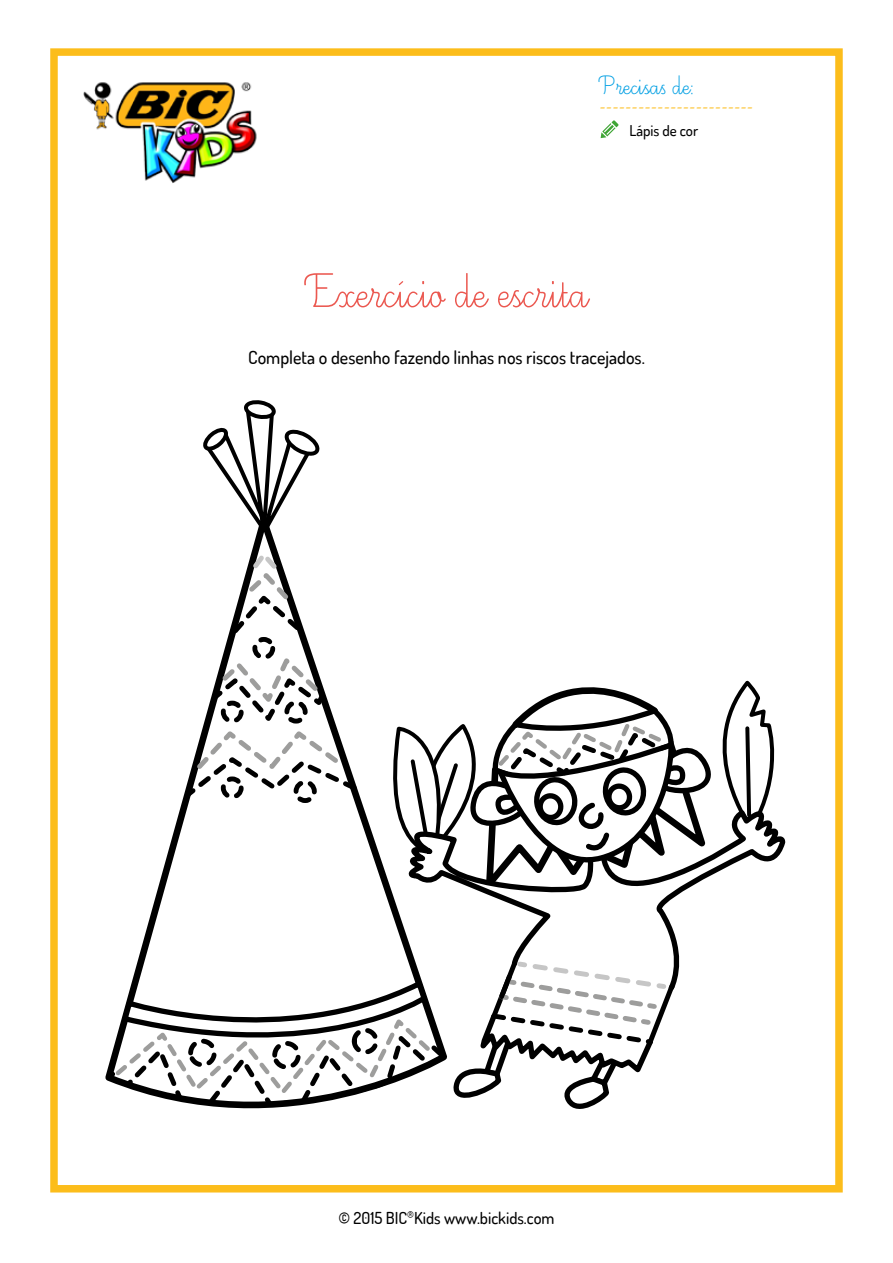
<style>
.page{position:relative;width:893px;height:1263px;background:#fff}
.page>*{position:absolute;margin:0;border:0;box-sizing:border-box;transform-origin:0 0}
.t1{font:60px "Ecriture A Romain Orne";color:#eb5850}
.t2{font:33px "Ecriture A Romain Orne";color:#009fe3}
.t3{font:500 18px "Dosis";color:#000}
.t4{font:18px "Minion Pro";color:#fcbd1b}
.t5{font:500 16.5px "Dosis";color:#000}
.t6{font:500 15px "Dosis";color:#000}
</style>
<div class="page">
<div style="left:50px;top:48px;width:793px;height:1144px;border:8px solid #fcbd1b"></div>
<img style="left:83px;top:82px;width:174px;height:101px">
<svg style="left:398px;top:281px;width:6px;height:5px"></svg>
<svg style="left:601px;top:120px;width:18px;height:18px"></svg>
<svg style="left:514px;top:837px;width:272px;height:130px"></svg>
<svg style="left:450px;top:680px;width:333px;height:226px"></svg>
<svg style="left:138px;top:638px;width:312px;height:319px"></svg>
<div style="left:255px;top:639px;width:18px;height:18px;background:#fff;border-radius:50%"></div>
<div style="left:252px;top:637px;width:23px;height:23px;border:5px dashed #000;border-radius:50%"></div>
<div style="left:294px;top:780px;width:23px;height:23px;border:5px dashed #000;border-radius:50%"></div>
<svg style="left:105px;top:957px;width:574px;height:152px"></svg>
<div style="left:191px;top:1041px;width:23px;height:24px;background:#fff;border-radius:50%"></div>
<div style="left:188px;top:1039px;width:29px;height:28px;border:5px dashed #000;border-radius:50%"></div>
<div style="left:275px;top:1043px;width:23px;height:24px;background:#fff;border-radius:50%"></div>
<div style="left:272px;top:1041px;width:29px;height:28px;border:5px dashed #000;border-radius:50%"></div>
<div style="left:354px;top:1030px;width:22px;height:22px;background:#fff;border-radius:50%"></div>
<div style="left:352px;top:1028px;width:26px;height:26px;border:5px dashed #000;border-radius:50%"></div>
<svg style="left:180px;top:652px;width:181px;height:150px"></svg>
<svg style="left:203px;top:400px;width:117px;height:238px"></svg>
<h2 class="t2" style="left:600px;top:69px;width:96px">Precisas de:</h2>
<p class="t4" style="left:600px;top:94px;width:155px">------------------------</p>
<p class="t6" style="left:629px;top:121px;width:70px">Lápis de cor</p>
<h1 class="t1" style="left:306px;top:262px;width:283px">Exercicio de escrita</h1>
<p class="t3" style="left:248px;top:346px;width:398px">Completa o desenho fazendo linhas nos riscos tracejados.</p>
<p class="t5" style="left:338px;top:1207px;width:218px">© 2015 BIC<sup>®</sup>Kids www.bickids.com</p>
</div>
